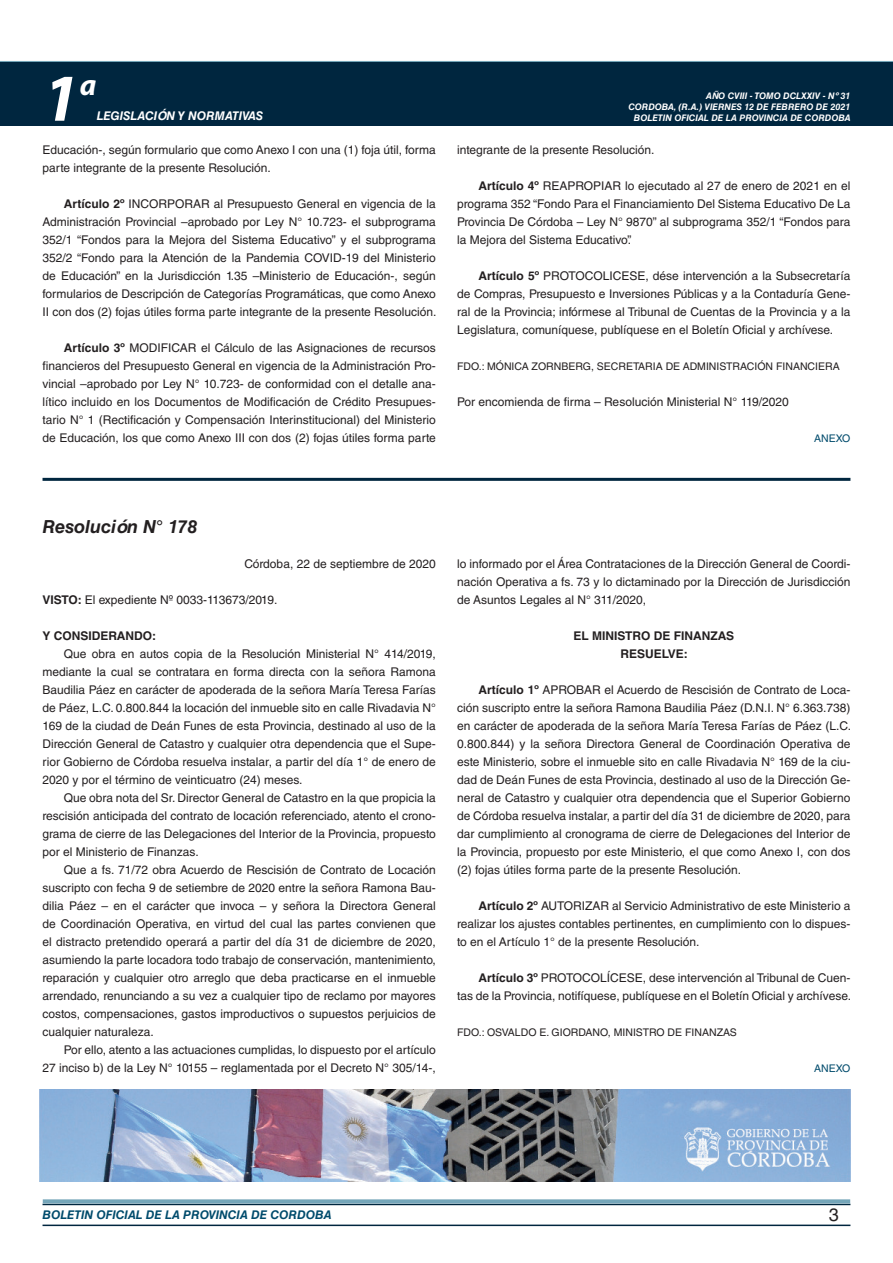
<style>
.page{position:relative;width:893px;height:1263px;background:#fff}
.page>*{position:absolute;margin:0;border:0;box-sizing:border-box;transform-origin:0 0}
.t1{font:italic 700 67.5px "Myriad Pro";color:#fff}
.t2{font:italic 700 30px "Myriad Pro";color:#fff}
.NOMBRE_DE_MINISTERIO{font:italic 700 18px "Helvetica LT Std";color:#231f20}
.t3{font:18px "Helvetica LT Std";color:#231f20}
.TEXTO_BASE{font:12px/18px "Helvetica LT Std";color:#231f20;text-align:justify}
.t4{font:italic 700 12px "Helvetica LT Std";color:#004b6c}
.RESUELVE{font:700 12px "Helvetica LT Std";color:#231f20}
.FECHA{font:12px "Helvetica LT Std";color:#231f20}
.t5{font:italic 700 12px "Helvetica LT Std";color:#fff}
.TEXTO_BASE-2{font:700 12px "Helvetica LT Std";color:#231f20}
.FIRMA{font:10.5px "Helvetica LT Std";color:#231f20}
.ANEXO{font:10.5px "Helvetica LT Std";color:#004b6c}
.t6{font:italic 700 9px/10.8px "Helvetica LT Std";color:#fff;text-align:right}
.s1{font-weight:700}
</style>
<div class="page">
<div style="left:0;top:61px;width:893px;height:6px;background:#73a5b8"></div>
<div style="left:0;top:62px;width:893px;height:64px;background:#00263f"></div>
<hr style="left:43px;top:1224px;width:807px;height:2px;background:#00263f">
<div style="left:42px;top:1198px;width:809px;height:8px;background:#fff;opacity:.75"></div>
<hr style="left:43px;top:478px;width:807px;height:3px;background:#00263f">
<img style="left:40px;top:1090px;width:810px;height:91px">
<h1 class="t1" style="left:43px;top:54px;width:38px">1</h1>
<h2 class="t2" style="left:80px;top:66px;width:18px">a</h2>
<p class="t5" style="left:97px;top:109px;width:168px">LEGISLACIÓN Y NORMATIVAS</p>
<p class="TEXTO_BASE" style="left:43px;top:141px;width:395px">Educación-, según formulario que como Anexo I con una (1) foja útil, forma parte integrante de la presente Resolución.</p>
<p class="TEXTO_BASE" style="left:43px;top:195px;width:396px;text-indent:21px"><span class="s1">Artículo 2º</span> INCORPORAR al Presupuesto General en vigencia de la Administración Provincial –aprobado por Ley N° 10.723- el subprograma 352/1 “Fondos para la Mejora del Sistema Educativo” y el subprograma 352/2 “Fondo para la Atención de la Pandemia COVID-19 del Ministerio de Educación” en la Jurisdicción 1.35 –Ministerio de Educación-, según formularios de Descripción de Categorías Programáticas, que como Anexo II con dos (2) fojas útiles forma parte integrante de la presente Resolución.</p>
<p class="TEXTO_BASE" style="left:43px;top:339px;width:395px;text-indent:21px"><span class="s1">Artículo 3º</span> MODIFICAR el Cálculo de las Asignaciones de recursos financieros del Presupuesto General en vigencia de la Administración Pro&shy;vincial –aprobado por Ley N° 10.723- de conformidad con el detalle ana&shy;lítico incluido en los Documentos de Modificación de Crédito Presupues&shy;tario N° 1 (Rectificación y Compensación Interinstitucional) del Ministerio de Educación, los que como Anexo III con dos (2) fojas útiles forma parte</p>
<p class="t6" style="left:628px;top:91px;width:224px">AÑO CVIII - TOMO DCLXXIV - Nº 31<br>CORDOBA, (R.A.) VIERNES 12 DE FEBRERO DE 2021<br>BOLETIN OFICIAL DE LA PROVINCIA DE CORDOBA</p>
<p class="TEXTO_BASE" style="left:457px;top:141px;width:199px">integrante de la presente Resolución.</p>
<p class="TEXTO_BASE" style="left:457px;top:177px;width:395px;text-indent:21px"><span class="s1">Artículo 4º</span> REAPROPIAR lo ejecutado al 27 de enero de 2021 en el programa 352 “Fondo Para el Financiamiento Del Sistema Educativo De La Provincia De Córdoba – Ley N° 9870” al subprograma 352/1 “Fondos para la Mejora del Sistema Educativo”.</p>
<p class="TEXTO_BASE" style="left:457px;top:267px;width:395px;text-indent:21px"><span class="s1">Artículo 5º</span> PROTOCOLICESE, dése intervención a la Subsecretaría de Compras, Presupuesto e Inversiones Públicas y a la Contaduría Gene&shy;ral de la Provincia; infórmese al Tribunal de Cuentas de la Provincia y a la Legislatura, comuníquese, publíquese en el Boletín Oficial y archívese.</p>
<p class="FIRMA" style="left:457px;top:360px;width:384px">FDO.: MÓNICA ZORNBERG, SECRETARIA DE ADMINISTRACIÓN FINANCIERA</p>
<p class="TEXTO_BASE" style="left:457px;top:393px;width:333px">Por encomienda de firma – Resolución Ministerial N° 119/2020</p>
<p class="ANEXO" style="left:814px;top:432px;width:38px">ANEXO</p>
<p class="NOMBRE_DE_MINISTERIO" style="left:43px;top:516px;width:156px">Resolución N° 178</p>
<p class="FECHA" style="left:244px;top:557px;width:193px">Córdoba, 22 de septiembre de 2020</p>
<p class="TEXTO_BASE" style="left:43px;top:591px;width:236px"><span class="s1">VISTO:</span> El expediente Nº 0033-113673/2019.</p>
<p class="TEXTO_BASE-2" style="left:43px;top:628px;width:115px">Y CONSIDERANDO:</p>
<p class="TEXTO_BASE" style="left:43px;top:645px;width:395px;text-indent:21px">Que obra en autos copia de la Resolución Ministerial N° 414/2019, mediante la cual se contratara en forma directa con la señora Ramona Baudilia Páez en carácter de apoderada de la señora María Teresa Farías de Páez, L.C. 0.800.844 la locación del inmueble sito en calle Rivadavia N° 169 de la ciudad de Deán Funes de esta Provincia, destinado al uso de la Dirección General de Catastro y cualquier otra dependencia que el Supe&shy;rior Gobierno de Córdoba resuelva instalar, a partir del día 1° de enero de 2020 y por el término de veinticuatro (24) meses.</p>
<p class="TEXTO_BASE" style="left:43px;top:789px;width:395px;text-indent:21px">Que obra nota del Sr. Director General de Catastro en la que propicia la rescisión anticipada del contrato de locación referenciado, atento el crono&shy;grama de cierre de las Delegaciones del Interior de la Provincia, propuesto por el Ministerio de Finanzas.</p>
<p class="TEXTO_BASE" style="left:43px;top:861px;width:395px;text-indent:21px">Que a fs. 71/72 obra Acuerdo de Rescisión de Contrato de Locación suscripto con fecha 9 de setiembre de 2020 entre la señora Ramona Bau&shy;dilia Páez – en el carácter que invoca – y señora la Directora General de Coordinación Operativa, en virtud del cual las partes convienen que el distracto pretendido operará a partir del día 31 de diciembre de 2020, asumiendo la parte locadora todo trabajo de conservación, mantenimiento, reparación y cualquier otro arreglo que deba practicarse en el inmueble arrendado, renunciando a su vez a cualquier tipo de reclamo por mayores costos, compensaciones, gastos improductivos o supuestos perjuicios de cualquier naturaleza.</p>
<p class="TEXTO_BASE" style="left:43px;top:1041px;width:395px;text-align:right">Por ello, atento a las actuaciones cumplidas, lo dispuesto por el artículo<br>27 inciso b) de la Ley N° 10155 – reglamentada por el Decreto N° 305/14-,</p>
<p class="TEXTO_BASE" style="left:457px;top:555px;width:395px">lo informado por el Área Contrataciones de la Dirección General de Coordi&shy;nación Operativa a fs. 73 y lo dictaminado por la Dirección de Jurisdicción de Asuntos Legales al N° 311/2020,</p>
<p class="RESUELVE" style="left:573px;top:628px;width:162px">EL MINISTRO DE FINANZAS</p>
<p class="RESUELVE" style="left:620px;top:646px;width:69px">RESUELVE:</p>
<p class="TEXTO_BASE" style="left:457px;top:681px;width:396px;text-indent:21px"><span class="s1">Artículo 1º</span> APROBAR el Acuerdo de Rescisión de Contrato de Loca&shy;ción suscripto entre la señora Ramona Baudilia Páez (D.N.I. N° 6.363.738) en carácter de apoderada de la señora María Teresa Farías de Páez (L.C.<br>0.800.844) y la señora Directora General de Coordinación Operativa de este Ministerio, sobre el inmueble sito en calle Rivadavia N° 169 de la ciu&shy;dad de Deán Funes de esta Provincia, destinado al uso de la Dirección Ge&shy;neral de Catastro y cualquier otra dependencia que el Superior Gobierno de Córdoba resuelva instalar, a partir del día 31 de diciembre de 2020, para dar cumplimiento al cronograma de cierre de Delegaciones del Interior de la Provincia, propuesto por este Ministerio, el que como Anexo I, con dos (2) fojas útiles forma parte de la presente Resolución.</p>
<p class="TEXTO_BASE" style="left:457px;top:897px;width:395px;text-indent:21px"><span class="s1">Artículo 2º</span> AUTORIZAR al Servicio Administrativo de este Ministerio a realizar los ajustes contables pertinentes, en cumplimiento con lo dispues&shy;to en el Artículo 1° de la presente Resolución.</p>
<p class="TEXTO_BASE" style="left:457px;top:969px;width:396px;text-align:right"><span class="s1">Artículo 3º</span> PROTOCOLÍCESE, dese intervención al Tribunal de Cuen-<br>tas de la Provincia, notifíquese, publíquese en el Boletín Oficial y archívese.</p>
<p class="FIRMA" style="left:457px;top:1026px;width:281px">FDO.: OSVALDO E. GIORDANO, MINISTRO DE FINANZAS</p>
<p class="ANEXO" style="left:814px;top:1062px;width:38px">ANEXO</p>
<p class="t4" style="left:43px;top:1208px;width:290px">BOLETIN OFICIAL DE LA PROVINCIA DE CORDOBA</p>
<h3 class="t3" style="left:829px;top:1204px;width:12px">3</h3>
</div>
